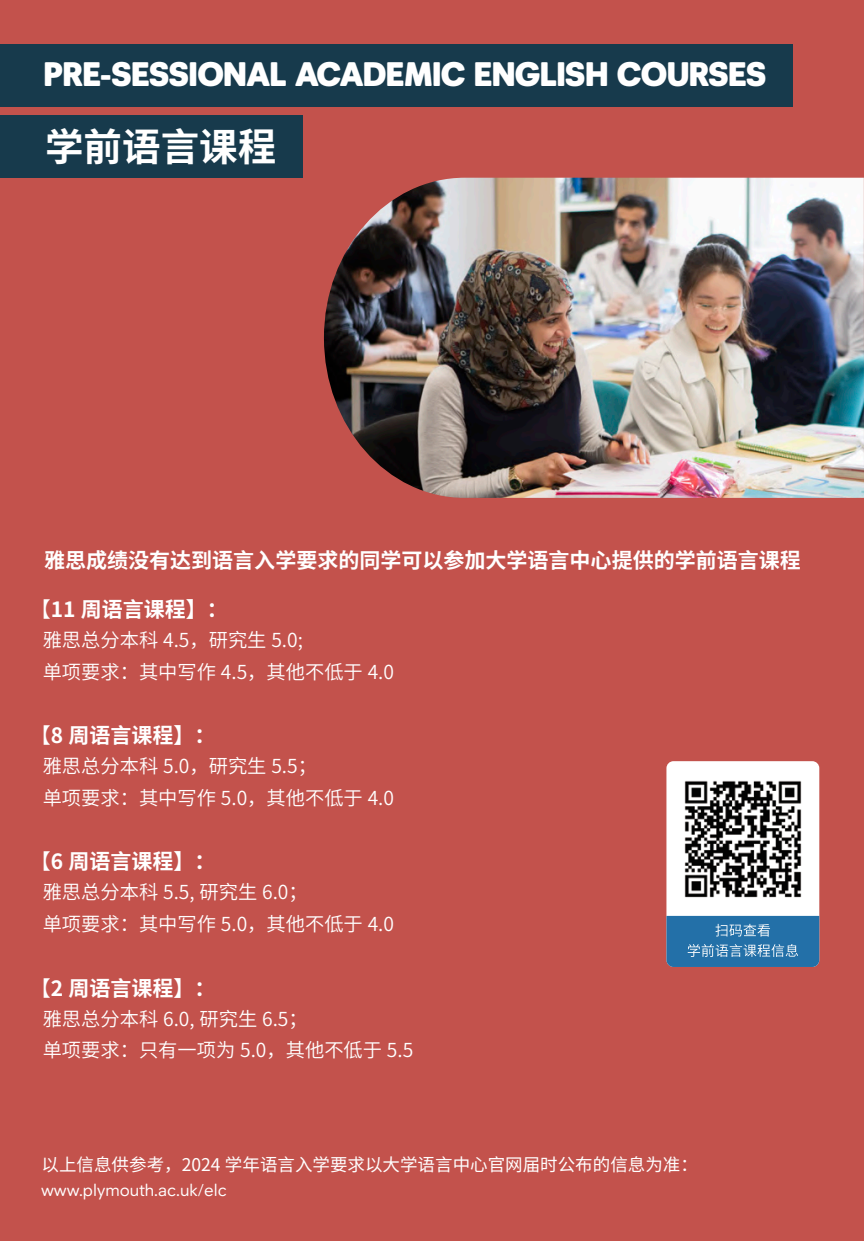
<style>
.page{position:relative;width:864px;height:1241px;background:#fff}
.page>*{position:absolute;margin:0;border:0;box-sizing:border-box;transform-origin:0 0}
.t1{font:700 38.5px "Noto Sans Hans";color:#fff}
.t2{font:900 35px "Neuzeitfor Plymouth";color:#fff}
.t3{font:700 21px "Noto Sans Hans";color:#fff}
.t4{font:600 19.25px/31.5px "Noto Sans Hans";color:#fff}
.t5{font:17.5px "Noto Sans Hans";color:#fff}
.t6{font:17.5px "Neuzeitfor Plymouth";color:#fff}
.s1{font-weight:600}
</style>
<div class="page">
<div style="left:0;top:0;width:863px;height:1240px;background:#c3524c"></div>
<img style="left:324px;top:178px;width:539px;height:320px">
<div style="left:0;top:45px;width:791px;height:62px;background:#173a4c"></div>
<div style="left:0;top:115px;width:303px;height:63px;background:#173a4c"></div>
<div style="left:666px;top:761px;width:153px;height:205px;background:#fff;border-radius:7px"></div>
<svg style="left:666px;top:915px;width:153px;height:51px"></svg>
<img style="left:684px;top:780px;width:118px;height:118px">
<h2 class="t2" style="left:44px;top:52px;width:723px">PRE-SESSIONAL ACADEMIC ENGLISH COURSES</h2>
<h1 class="t1" style="left:45px;top:125px;width:233px">学前语言课程</h1>
<p class="t3" style="left:44px;top:548px;width:757px">雅思成绩没有达到语言入学要求的同学可以参加大学语言中心提供的学前语言课程</p>
<p class="t3" style="left:30px;top:597px;width:199px"><span class="s1">【</span>11 周语言课程】：</p>
<p class="t4" style="left:43px;top:624px;width:353px">雅思总分本科 4.5，研究生 5.0;<br>单项要求：其中写作 4.5，其他不低于 4.0</p>
<p class="t3" style="left:30px;top:723px;width:187px"><span class="s1">【</span>8 周语言课程】：</p>
<p class="t4" style="left:43px;top:750px;width:353px">雅思总分本科 5.0，研究生 5.5；<br>单项要求：其中写作 5.0，其他不低于 4.0</p>
<p class="t3" style="left:30px;top:849px;width:187px"><span class="s1">【</span>6 周语言课程】：</p>
<p class="t4" style="left:43px;top:876px;width:353px">雅思总分本科 5.5, 研究生 6.0；<br>单项要求：其中写作 5.0，其他不低于 4.0</p>
<p class="t3" style="left:30px;top:975px;width:187px"><span class="s1">【</span>2 周语言课程】：</p>
<p class="t4" style="left:43px;top:1002px;width:372px">雅思总分本科 6.0, 研究生 6.5；<br>单项要求：只有一项为 5.0，其他不低于 5.5</p>
<p class="t5" style="left:42px;top:1154px;width:657px">以上信息供参考，2024 学年语言入学要求以大学语言中心官网届时公布的信息为准：</p>
<p class="t6" style="left:41px;top:1178px;width:187px">www.plymouth.ac.uk/elc</p>
</div>
